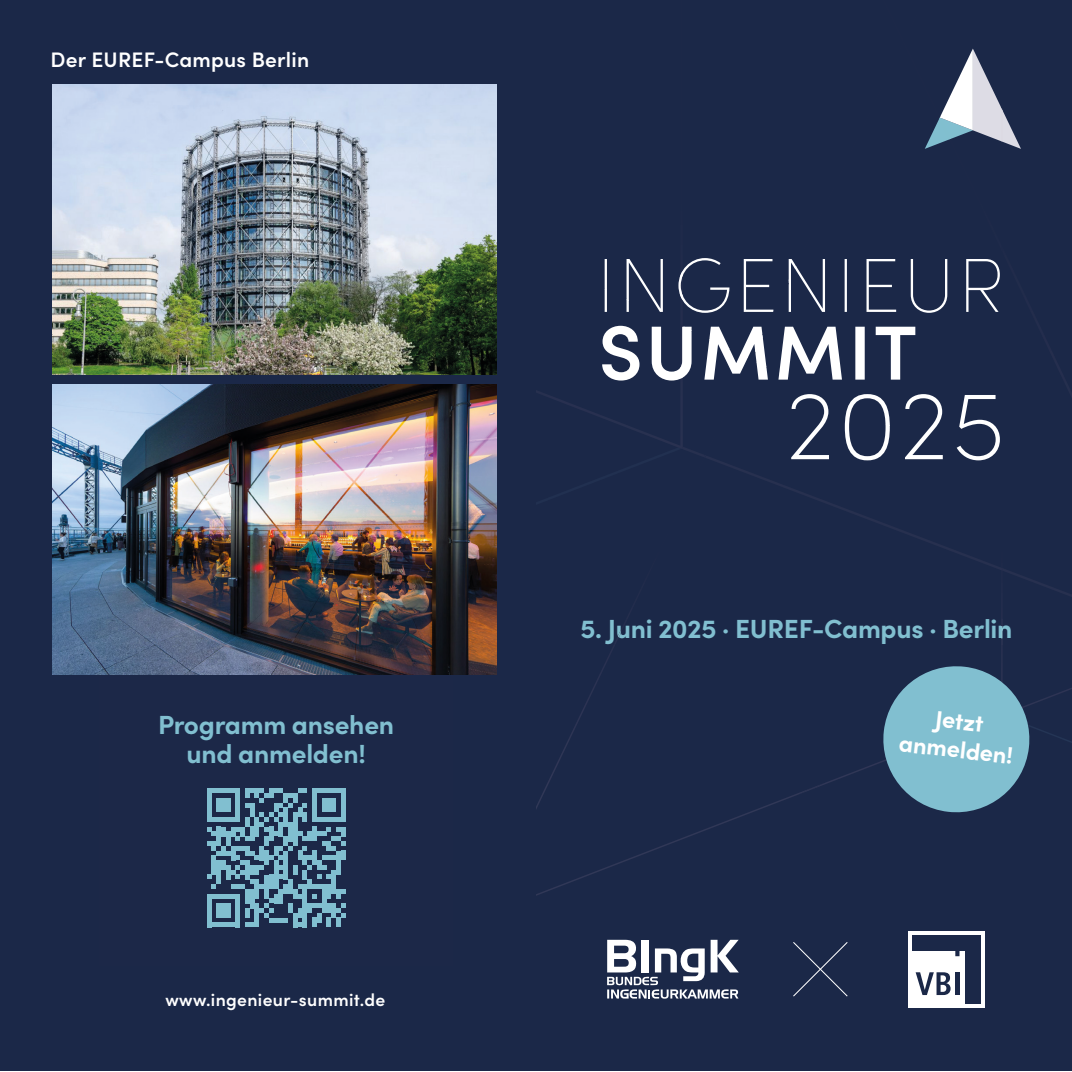
<style>
.page{position:relative;width:1072px;height:1072px;background:#fff}
.page>*{position:absolute;margin:0;border:0;box-sizing:border-box;transform-origin:0 0}
.t1{font:700 26.25px/29.8px "Sofia Pro";letter-spacing:-.01em;color:#81bfd0;text-align:center}
.t2{font:700 23.62px/28.3px "Sofia Pro";color:#fff;text-align:center}
.t3{font:600 21px "Sofia Pro";letter-spacing:.01em;color:#fff}
.t4{font:600 17.5px "Sofia Pro";letter-spacing:.02em;color:#fff}
</style>
<div class="page">
<div style="left:0;top:0;width:1071px;height:1070px;background:#1b2848"></div>
<div style="left:907px;top:931px;width:77px;height:76px;background:#fff"></div>
<div style="left:912px;top:935px;width:68px;height:68px;background:#1b2848"></div>
<div style="left:909px;top:950px;width:55px;height:54px;background:#fff"></div>
<svg style="left:915px;top:972px;width:35px;height:23px"></svg>
<hr style="left:955px;top:972px;width:4px;height:23px;background:#1b2848">
<svg style="left:955px;top:950px;width:4px;height:6px"></svg>
<svg style="left:793px;top:942px;width:55px;height:55px"></svg>
<svg style="left:607px;top:939px;width:131px;height:59px"></svg>
<svg style="left:207px;top:788px;width:138px;height:139px"></svg>
<svg style="left:536px;top:48px;width:535px;height:768px"></svg>
<img style="left:52px;top:384px;width:445px;height:290px">
<img style="left:52px;top:85px;width:445px;height:289px">
<p class="t3" style="left:51px;top:44px;width:260px">Der EUREF-Campus Berlin</p>
<p class="t1" style="left:158px;top:707px;width:238px">Programm ansehen und anmelden!</p>
<p class="t4" style="left:165px;top:987px;width:221px">www.ingenieur-summit.de</p>
<p class="t1" style="left:580px;top:612px;width:433px">5. Juni 2025 · EUREF-Campus · Berlin</p>
<p class="t2" style="left:903px;top:699px;width:116px;rotate:6deg">Jetzt anmelden!</p>
</div>
